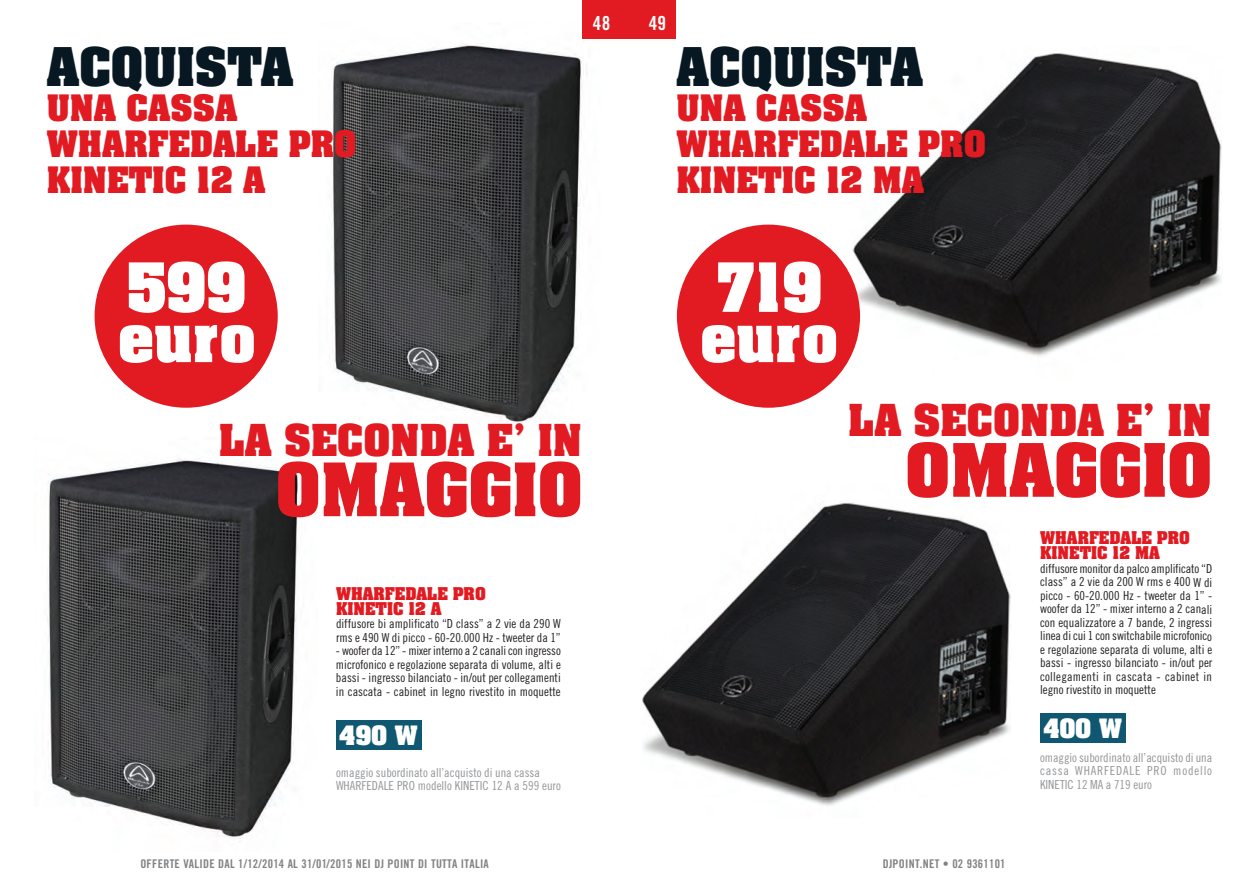
<style>
.page{position:relative;width:1259px;height:893px;background:#fff}
.page>*{position:absolute;margin:0;border:0;box-sizing:border-box;transform-origin:0 0}
.t1{font:700 62.7px "Aachen Std";color:#e21a21}
.t2{font:700 57.75px/50.2px "Aachen Std";letter-spacing:.015em;color:#fff}
.t3{font:700 45.45px "Aachen Std";color:#071822}
.t4{font:700 37.5px "Aachen Std";color:#e21a21}
.t5{font:700 31.05px/35.7px "Aachen Std";color:#e21a21}
.t6{font:700 22.8px "Aachen Std";letter-spacing:.015em;color:#fff}
.t7{font:19.35px "Trade Gothic LT Std Bd Cn 20";color:#fff}
.t8{font:700 15px/15px "Aachen Std";color:#e21a21}
.t9{font:12.45px/13.5px "Trade Gothic LT Std Cn 18";color:#231f20;text-align:justify}
.t10{font:12.45px/13.5px "Trade Gothic LT Std Cn 18";color:#939598}
.t11{font:12px "Trade Gothic LT Std Bd Cn 20";letter-spacing:.02em;color:#808285}
</style>
<div class="page">
<img style="left:332px;top:22px;width:269px;height:401px">
<div style="left:583px;top:0;width:93px;height:38px;background:#e21a21"></div>
<img style="left:853px;top:53px;width:368px;height:303px">
<img style="left:642px;top:503px;width:368px;height:303px">
<img style="left:47px;top:458px;width:257px;height:384px">
<div style="left:95px;top:225px;width:183px;height:183px;background:#e21a21;border-radius:50%"></div>
<div style="left:677px;top:225px;width:183px;height:183px;background:#e21a21;border-radius:50%"></div>
<div style="left:1040px;top:713px;width:85px;height:29px;background:#105872"></div>
<div style="left:336px;top:720px;width:85px;height:30px;background:#105872"></div>
<h3 class="t3" style="left:47px;top:43px;width:248px">ACQUISTA</h3>
<h3 class="t5" style="left:47px;top:93px;width:311px">UNA CASSA<br>WHARFEDALE PRO<br>KINETIC 12 A</h3>
<h3 class="t7" style="left:593px;top:16px;width:19px">48</h3>
<h3 class="t7" style="left:648px;top:16px;width:19px">49</h3>
<h3 class="t3" style="left:676px;top:43px;width:248px">ACQUISTA</h3>
<h3 class="t5" style="left:676px;top:93px;width:311px">UNA CASSA<br>WHARFEDALE PRO<br>KINETIC 12 MA</h3>
<h2 class="t2" style="left:118px;top:267px;width:139px">599 euro</h2>
<h3 class="t4" style="left:219px;top:421px;width:364px">LA SECONDA E’ IN</h3>
<h1 class="t1" style="left:276px;top:458px;width:309px">OMAGGIO</h1>
<p class="t8" style="left:336px;top:587px;width:151px">WHARFEDALE PRO<br>KINETIC 12 A</p>
<p class="t9" style="left:336px;top:618px;width:226px">diffusore bi amplificato “D class” a 2 vie da 290 W rms e 490 W di picco - 60-20.000 Hz - tweeter da 1”</p>
<p class="t9" style="left:336px;top:645px;width:226px">- woofer da 12” - mixer interno a 2 canali con ingresso microfonico e regolazione separata di volume, alti e bassi - ingresso bilanciato - in/out per collegamenti in cascata - cabinet in legno rivestito in moquette</p>
<h2 class="t2" style="left:700px;top:267px;width:139px">719 euro</h2>
<h3 class="t4" style="left:849px;top:401px;width:364px">LA SECONDA E’ IN</h3>
<h1 class="t1" style="left:905px;top:438px;width:309px">OMAGGIO</h1>
<p class="t8" style="left:1040px;top:532px;width:151px">WHARFEDALE PRO<br>KINETIC 12 MA</p>
<p class="t9" style="left:1040px;top:563px;width:174px">diffusore monitor da palco amplificato “D class” a 2 vie da 200 W rms e 400 W di picco - 60-20.000 Hz - tweeter da 1” - woofer da 12” - mixer interno a 2 canali con equalizzatore a 7 bande, 2 ingressi linea di cui 1 con switchabile microfonico e regolazione separata di volume, alti e bassi - ingresso bilanciato - in/out per collegamenti in cascata - cabinet in legno rivestito in moquette</p>
<h3 class="t6" style="left:339px;top:724px;width:80px">490 W</h3>
<h3 class="t6" style="left:1043px;top:717px;width:80px">400 W</h3>
<p class="t10" style="left:336px;top:766px;width:226px">omaggio subordinato all’acquisto di una cassa<br>WHARFEDALE PRO modello KINETIC 12 A a 599 euro</p>
<p class="t11" style="left:140px;top:859px;width:350px">OFFERTE VALIDE DAL 1/12/2014 AL 31/01/2015 NEI DJ POINT DI TUTTA ITALIA</p>
<p class="t11" style="left:883px;top:859px;width:124px">DJPOINT.NET • 02 9361101</p>
<p class="t10" style="left:1040px;top:752px;width:174px;text-align:justify">omaggio subordinato all’acquisto di una cassa WHARFEDALE PRO modello KINETIC 12 MA a 719 euro</p>
</div>
